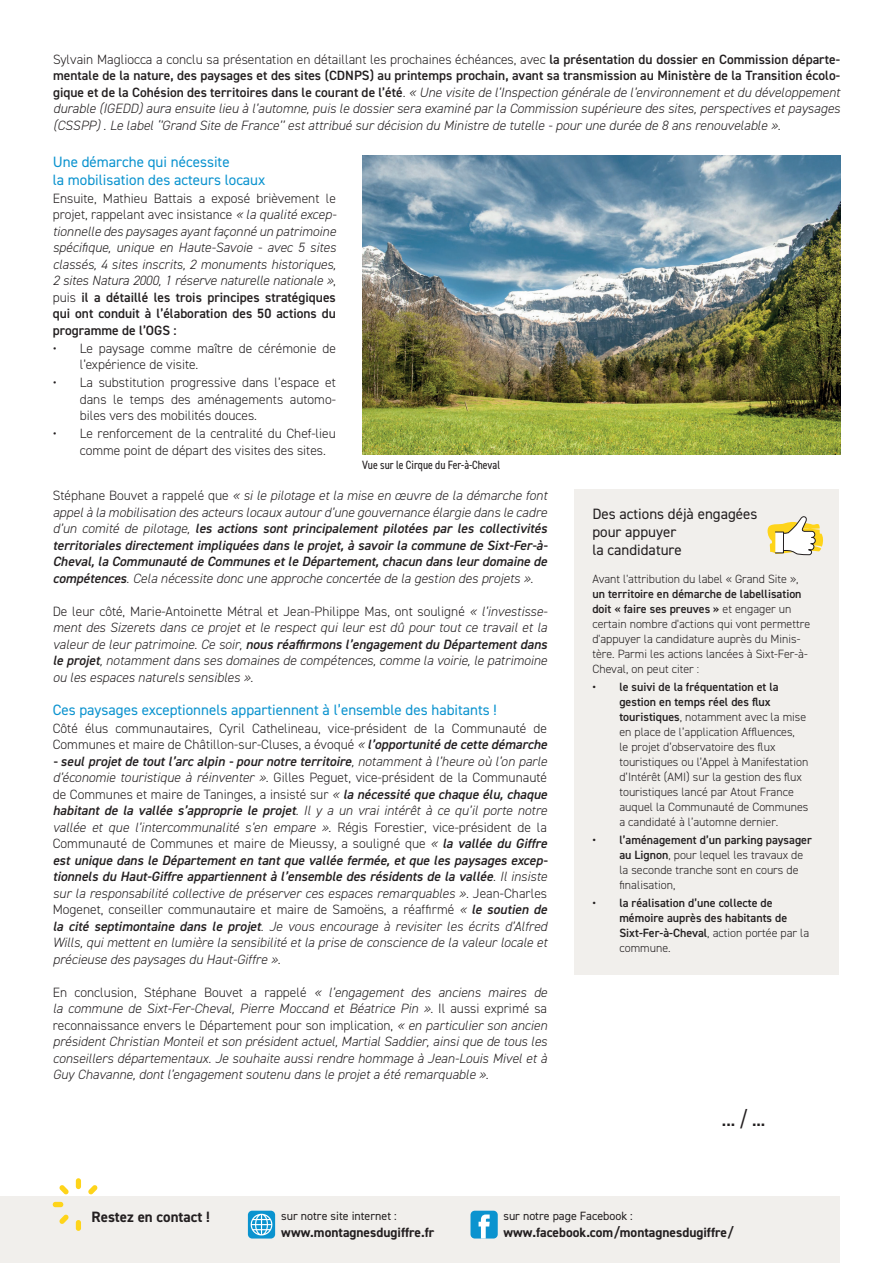
<style>
.page{position:relative;width:893px;height:1263px;background:#fff}
.page>*{position:absolute;margin:0;border:0;box-sizing:border-box;transform-origin:0 0}
.t1{font:condensed 21px "DIN2014";color:#231f20}
.t2{font:15px/18px "DIN2014";color:#0b93cf}
.t3{font:15px/18px "DIN2014";color:#231f20}
.t4{font:700 15px "DIN2014";color:#231f20}
.t5{font:italic 300 13.5px/16.5px "DIN2014";color:#231f20;text-align:justify}
.t6{font:italic 600 13.5px/16.5px "DIN2014";color:#231f20;text-align:justify}
.t7{font:300 13.5px/16.5px "DIN2014";color:#231f20}
.t8{font:700 13.5px "DIN2014";color:#231f20}
.t9{font:300 12px/15px "DIN2014";color:#231f20}
.t10{font:600 12px/15px "DIN2014";color:#231f20}
.t11{font:12px "DIN2014";color:#231f20}
.t12{font:condensed 12px "DIN2014";color:#231f20}
.s1{font-style:normal}
.s2{font-weight:600;font-style:normal}
.s3{font-weight:300;font-style:normal}
.s4{font-weight:300}
.s5{font-weight:600}
.s6{font-style:italic}
.s7{font-weight:600;font-style:italic}
</style>
<div class="page">
<div style="left:0;top:1197px;width:840px;height:66px;background:#f1efec"></div>
<div style="left:76px;top:1178px;width:5px;height:11px;background:#fed41a;border-radius:3px"></div>
<div style="left:76px;top:1220px;width:5px;height:11px;background:#fed41a;border-radius:3px"></div>
<svg style="left:88px;top:1185px;width:10px;height:9px"></svg>
<svg style="left:59px;top:1214px;width:10px;height:10px"></svg>
<div style="left:53px;top:1202px;width:10px;height:5px;background:#fed41a;border-radius:3px"></div>
<svg style="left:60px;top:1185px;width:9px;height:9px"></svg>
<div style="left:248px;top:1211px;width:27px;height:27px;background:#0b93cf;border-radius:4px"></div>
<svg style="left:251px;top:1214px;width:21px;height:21px"></svg>
<div style="left:470px;top:1211px;width:28px;height:27px;background:#0b93cf;border-radius:4px"></div>
<svg style="left:479px;top:1214px;width:11px;height:24px"></svg>
<div style="left:574px;top:490px;width:265px;height:485px;background:#f1efec"></div>
<svg style="left:767px;top:516px;width:56px;height:39px"></svg>
<img style="left:362px;top:156px;width:478px;height:299px">
<p class="t5" style="left:53px;top:51px;width:788px"><span class="s1">Sylvain Magliocca a conclu sa présentation en détaillant les prochaines échéances, avec</span> <span class="s2">la présentation du dossier en Commission départe&shy;mentale de la nature, des paysages et des sites (CDNPS) au printemps prochain, avant sa transmission au Ministère de la Transition écolo&shy;gique et de la Cohésion des territoires dans le courant de l’été</span><span class="s1">.</span> « Une visite de l’Inspection générale de l’environnement et du développement durable (IGEDD) aura ensuite lieu à l’automne, puis le dossier sera examiné par la Commission supérieure des sites, perspectives et paysages (CSSPP) . Le label ‘’Grand Site de France’’ est attribué sur décision du Ministre de tutelle - pour une durée de 8 ans renouvelable »<span class="s1">.</span></p>
<p class="t2" style="left:53px;top:152px;width:214px">Une démarche qui nécessite<br>la mobilisation des acteurs locaux</p>
<p class="t5" style="left:53px;top:190px;width:285px"><span class="s1">Ensuite, Mathieu Battais a exposé brièvement le projet, rappelant avec insistance</span> « la qualité excep&shy;tionnelle des paysages ayant façonné un patrimoine spécifique, unique en Haute-Savoie - avec 5 sites classés, 4 sites inscrits, 2 monuments historiques, 2 sites Natura 2000, 1 réserve naturelle nationale »<span class="s1">, puis</span> <span class="s2">il a détaillé les trois principes stratégiques qui ont conduit à l’élaboration des 50 actions du programme de l’OGS :</span></p>
<p class="t7" style="left:80px;top:340px;width:258px;text-indent:-27px">• Le paysage comme maître de cérémonie de l’expérience de visite.</p>
<p class="t7" style="left:80px;top:374px;width:258px;text-align:justify;text-indent:-27px">• La substitution progressive dans l’espace et dans le temps des aménagements automo&shy;biles vers des mobilités douces.</p>
<p class="t7" style="left:80px;top:425px;width:258px;text-indent:-27px">• Le renforcement de la centralité du Chef-lieu comme point de départ des visites des sites.</p>
<p class="t12" style="left:362px;top:456px;width:140px">Vue sur le Cirque du Fer-à-Cheval</p>
<p class="t6" style="left:53px;top:487px;width:496px"><span class="s3">Stéphane Bouvet a rappelé que</span> <span class="s4">« si le pilotage et la mise en œuvre de la démarche font appel à la mobilisation des acteurs locaux autour d’une gouvernance élargie dans le cadre d’un comité de pilotage,</span> les actions sont principalement pilotées par les collectivités territoriales directement impliquées dans le projet, à savoir la commune de Sixt-Fer-à-Cheval, la Communauté de Communes et le Département, chacun dans leur domaine de compétences<span class="s4">. Cela nécessite donc une approche concertée de la gestion des projets »</span><span class="s3">.</span></p>
<p class="t5" style="left:53px;top:603px;width:496px"><span class="s1">De leur côté, Marie-Antoinette Métral et Jean-Philippe Mas, ont souligné</span> « l’investisse&shy;ment des Sizerets dans ce projet et le respect qui leur est dû pour tout ce travail et la valeur de leur patrimoine. Ce soir, <span class="s5">nous réaffirmons l’engagement du Département dans le projet</span>, notamment dans ses domaines de compétences, comme la voirie, le patrimoine ou les espaces naturels sensibles »<span class="s1">.</span></p>
<p class="t2" style="left:53px;top:700px;width:446px">Ces paysages exceptionnels appartiennent à l’ensemble des habitants !</p>
<p class="t7" style="left:53px;top:720px;width:496px">Côté élus communautaires, Cyril Cathelineau, vice-président de la Communauté de<br>Communes et maire de Châtillon-sur-Cluses, a évoqué <span class="s6">«</span> <span class="s7">l’opportunité de cette démarche</span></p>
<p class="t5" style="left:53px;top:753px;width:496px"><span class="s5">- seul projet de tout l’arc alpin - pour notre territoire</span>, notamment à l’heure où l’on parle d’économie touristique à réinventer »<span class="s1">. Gilles Peguet, vice-président de la Communauté de Communes et maire de Taninges, a insisté sur</span> « <span class="s5">la nécessité que chaque élu, chaque habitant de la vallée s’approprie le projet</span>. Il y a un vrai intérêt à ce qu’il porte notre vallée et que l’intercommunalité s’en empare »<span class="s1">. Régis Forestier, vice-président de la Communauté de Communes et maire de Mieussy, a souligné que</span> « <span class="s5">la vallée du Giffre est unique dans le Département en tant que vallée fermée, et que les paysages excep&shy;tionnels du Haut-Giffre appartiennent à l’ensemble des résidents de la vallée</span>. Il insiste sur la responsabilité collective de préserver ces espaces remarquables »<span class="s1">. Jean-Charles Mogenet, conseiller communautaire et maire de Samoëns, a réaffirmé</span> « <span class="s5">le soutien de la cité septimontaine dans le projet</span>. Je vous encourage à revisiter les écrits d’Alfred Wills, qui mettent en lumière la sensibilité et la prise de conscience de la valeur locale et précieuse des paysages du Haut-Giffre »<span class="s1">.</span></p>
<p class="t5" style="left:53px;top:984px;width:496px"><span class="s1">En conclusion, Stéphane Bouvet a rappelé</span> « l’engagement des anciens maires de la commune de Sixt-Fer-Cheval, Pierre Moccand et Béatrice Pin »<span class="s1">. Il aussi exprimé sa reconnaissance envers le Département pour son implication,</span> « en particulier son ancien président Christian Monteil et son président actuel, Martial Saddier, ainsi que de tous les conseillers départementaux. Je souhaite aussi rendre hommage à Jean-Louis Mivel et à Guy Chavanne, dont l’engagement soutenu dans le projet a été remarquable »<span class="s1">.</span></p>
<p class="t3" style="left:592px;top:505px;width:167px">Des actions déjà engagées pour appuyer<br>la candidature</p>
<p class="t9" style="left:592px;top:571px;width:208px">Avant l'attribution du label « Grand Site »,</p>
<p class="t9" style="left:592px;top:586px;width:219px"><span class="s5">un territoire en démarche de labellisation doit « faire ses preuves »</span> et engager un certain nombre d'actions qui vont permettre d'appuyer la candidature auprès du Minis&shy;tère. Parmi les actions lancées à Sixt-Fer-à-Cheval, on peut citer :</p>
<p class="t9" style="left:619px;top:679px;width:190px;text-indent:-27px"><span class="s5">• le suivi de la fréquentation et la gestion en temps réel des flux touristiques</span>, notamment avec la mise en place de l’application Affluences,<br>le projet d’observatoire des flux touristiques ou l’Appel à Manifestation d’Intérêt (AMI) sur la gestion des flux touristiques lancé par Atout France auquel la Communauté de Communes a candidaté à l’automne dernier.</p>
<p class="t9" style="left:619px;top:832px;width:194px;text-indent:-27px"><span class="s5">• l’aménagement d’un parking paysager au Lignon</span>, pour lequel les travaux de la seconde tranche sont en cours de finalisation,</p>
<p class="t10" style="left:619px;top:895px;width:191px;text-indent:-27px">• la réalisation d’une collecte de mémoire auprès des habitants de<br>Sixt-Fer-à-Cheval<span class="s4">, action portée par la commune.</span></p>
<h1 class="t1" style="left:722px;top:1105px;width:45px">... / ...</h1>
<p class="t4" style="left:92px;top:1207px;width:120px">Restez en contact !</p>
<p class="t11" style="left:281px;top:1208px;width:117px">sur notre site internet :</p>
<p class="t8" style="left:281px;top:1223px;width:155px">www.montagnesdugiffre.fr</p>
<p class="t11" style="left:503px;top:1208px;width:131px">sur notre page Facebook :</p>
<p class="t8" style="left:503px;top:1223px;width:232px">www.facebook.com/montagnesdugiffre/</p>
</div>
